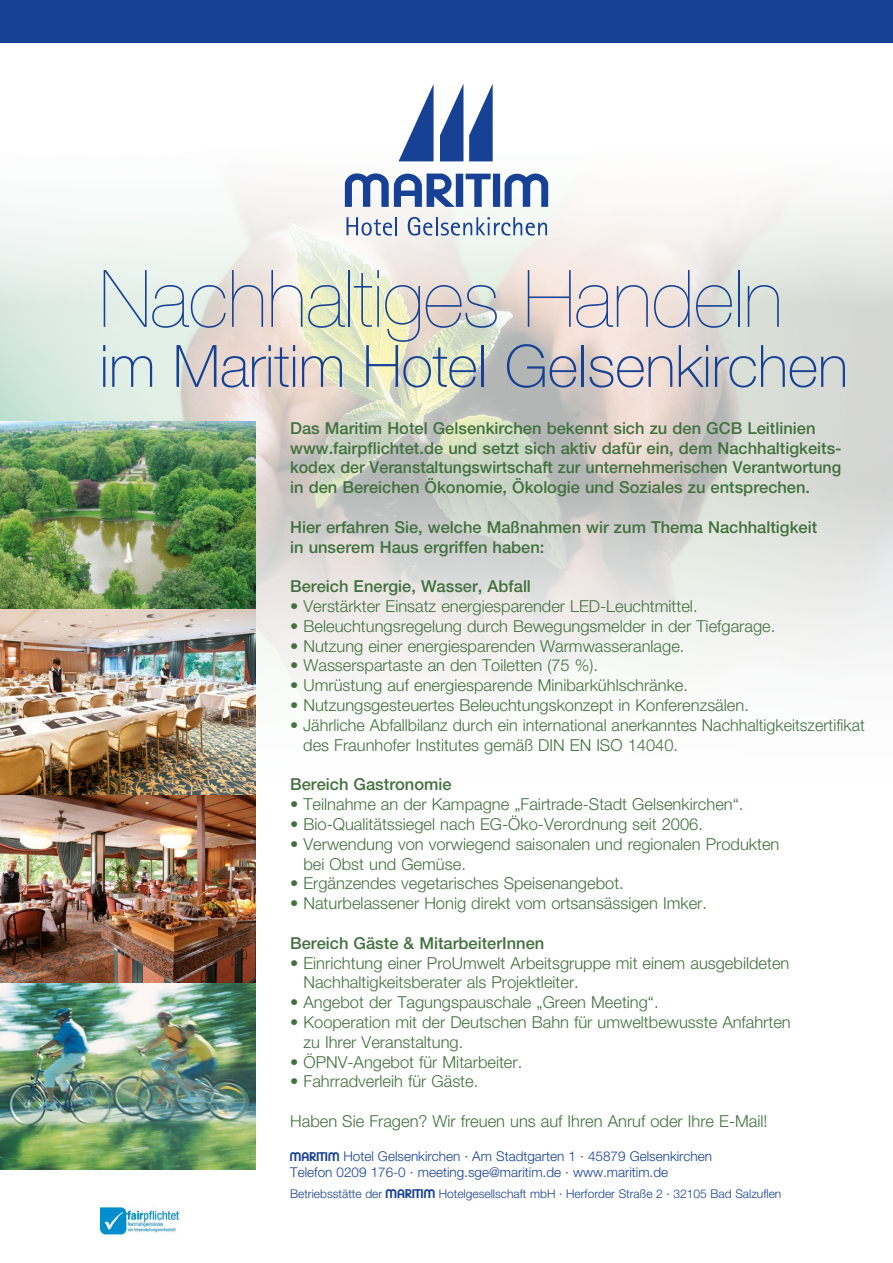
<style>
.page{position:relative;width:893px;height:1263px;background:#fff}
.page>*{position:absolute;margin:0;border:0;box-sizing:border-box;transform-origin:0 0}
.t1{font:200 79.5px "Helvetica Neue";letter-spacing:-.005em;color:#164194}
.t2{font:100 58.5px "Helvetica Neue";letter-spacing:-.005em;color:#164194}
.t3{font:300 16.5px/19.8px "Helvetica Neue";color:#42713f}
.t4{font:500 16.5px/19.8px "Helvetica Neue";color:#42713f}
.t5{font:300 13.5px/16.2px "Helvetica Neue";color:#164194}
.t6{font:300 12px "Helvetica Neue";color:#164194}
.s1{font-family:"Maritim Plain";font-weight:400}
.s2{font-family:"Maritim Plain";font-weight:400;font-size:13.5px}
</style>
<div class="page">
<img style="left:0;top:151px;width:893px;height:654px">
<img style="left:0;top:421px;width:255px;height:748px">
<div style="left:0;top:0;width:893px;height:43px;background:#164194"></div>
<svg style="left:399px;top:84px;width:35px;height:77px"></svg>
<svg style="left:440px;top:85px;width:23px;height:76px"></svg>
<svg style="left:469px;top:84px;width:24px;height:77px"></svg>
<svg style="left:345px;top:173px;width:203px;height:34px"></svg>
<svg style="left:346px;top:217px;width:51px;height:19px"></svg>
<svg style="left:408px;top:217px;width:139px;height:19px"></svg>
<img style="left:100px;top:1206px;width:78px;height:30px">
<h1 class="t1" style="left:99px;top:253px;width:685px">Nachhaltiges Handeln</h1>
<h2 class="t2" style="left:99px;top:333px;width:750px">im Maritim Hotel Gelsenkirchen</h2>
<p class="t4" style="left:290px;top:418px;width:553px">Das Maritim Hotel Gelsenkirchen bekennt sich zu den GCB Leitlinien www.fairpflichtet.de und setzt sich aktiv dafür ein, dem Nachhaltigkeits&shy;kodex der Veranstaltungswirtschaft zur unternehmerischen Verantwortung in den Bereichen Ökonomie, Ökologie und Soziales zu entsprechen.</p>
<p class="t4" style="left:290px;top:517px;width:528px">Hier erfahren Sie, welche Maßnahmen wir zum Thema Nachhaltigkeit in unserem Haus ergriffen haben:</p>
<p class="t4" style="left:290px;top:576px;width:242px">Bereich Energie, Wasser, Abfall</p>
<p class="t3" style="left:290px;top:596px;width:409px">• Verstärkter Einsatz energiesparender LED-Leuchtmittel.</p>
<p class="t3" style="left:290px;top:616px;width:487px">• Beleuchtungsregelung durch Bewegungsmelder in der Tiefgarage.</p>
<p class="t3" style="left:290px;top:635px;width:396px">• Nutzung einer energiesparenden Warmwasseranlage.</p>
<p class="t3" style="left:290px;top:655px;width:309px">• Wasserspartaste an den Toiletten (75 %).</p>
<p class="t3" style="left:290px;top:675px;width:399px">• Umrüstung auf energiesparende Minibarkühlschränke.</p>
<p class="t3" style="left:290px;top:695px;width:460px">• Nutzungsgesteuertes Beleuchtungskonzept in Konferenzsälen.</p>
<p class="t3" style="left:303px;top:715px;width:563px;text-indent:-13px">• Jährliche Abfallbilanz durch ein international anerkanntes Nachhaltigkeitszertifikat des Fraunhofer Institutes gemäß DIN EN ISO 14040.</p>
<p class="t4" style="left:290px;top:774px;width:163px">Bereich Gastronomie</p>
<p class="t3" style="left:290px;top:794px;width:455px">• Teilnahme an der Kampagne „Fairtrade-Stadt Gelsenkirchen“.</p>
<p class="t3" style="left:290px;top:814px;width:414px">• Bio-Qualitätssiegel nach EG-Öko-Verordnung seit 2006.</p>
<p class="t3" style="left:303px;top:833px;width:477px;text-indent:-13px">• Verwendung von vorwiegend saisonalen und regionalen Produkten bei Obst und Gemüse.</p>
<p class="t3" style="left:290px;top:873px;width:335px">• Ergänzendes vegetarisches Speisenangebot.</p>
<p class="t3" style="left:290px;top:893px;width:418px">• Naturbelassener Honig direkt vom ortsansässigen Imker.</p>
<p class="t4" style="left:290px;top:933px;width:256px">Bereich Gäste &amp; MitarbeiterInnen</p>
<p class="t3" style="left:303px;top:952px;width:487px;text-indent:-13px">• Einrichtung einer ProUmwelt Arbeitsgruppe mit einem ausgebildeten<br>Nachhaltigkeitsberater als Projektleiter.</p>
<p class="t3" style="left:290px;top:992px;width:370px">• Angebot der Tagungspauschale „Green Meeting“.</p>
<p class="t3" style="left:303px;top:1012px;width:489px;text-indent:-13px">• Kooperation mit der Deutschen Bahn für umweltbewusste Anfahrten zu Ihrer Veranstaltung.</p>
<p class="t3" style="left:290px;top:1051px;width:234px">• ÖPNV-Angebot für Mitarbeiter.</p>
<p class="t3" style="left:290px;top:1071px;width:190px">• Fahrradverleih für Gäste.</p>
<p class="t3" style="left:290px;top:1111px;width:479px">Haben Sie Fragen? Wir freuen uns auf Ihren Anruf oder Ihre E-Mail!</p>
<p class="t5" style="left:290px;top:1148px;width:423px"><span class="s1">M</span> Hotel Gelsenkirchen · Am Stadtgarten 1 · 45879 Gelsenkirchen<br>Telefon 0209 176-0 · meeting.sge@maritim.de · www.maritim.de</p>
<p class="t6" style="left:290px;top:1186px;width:493px">Betriebsstätte der <span class="s2">M</span> Hotelgesellschaft mbH · Herforder Straße 2 · 32105 Bad Salzuflen</p>
</div>
